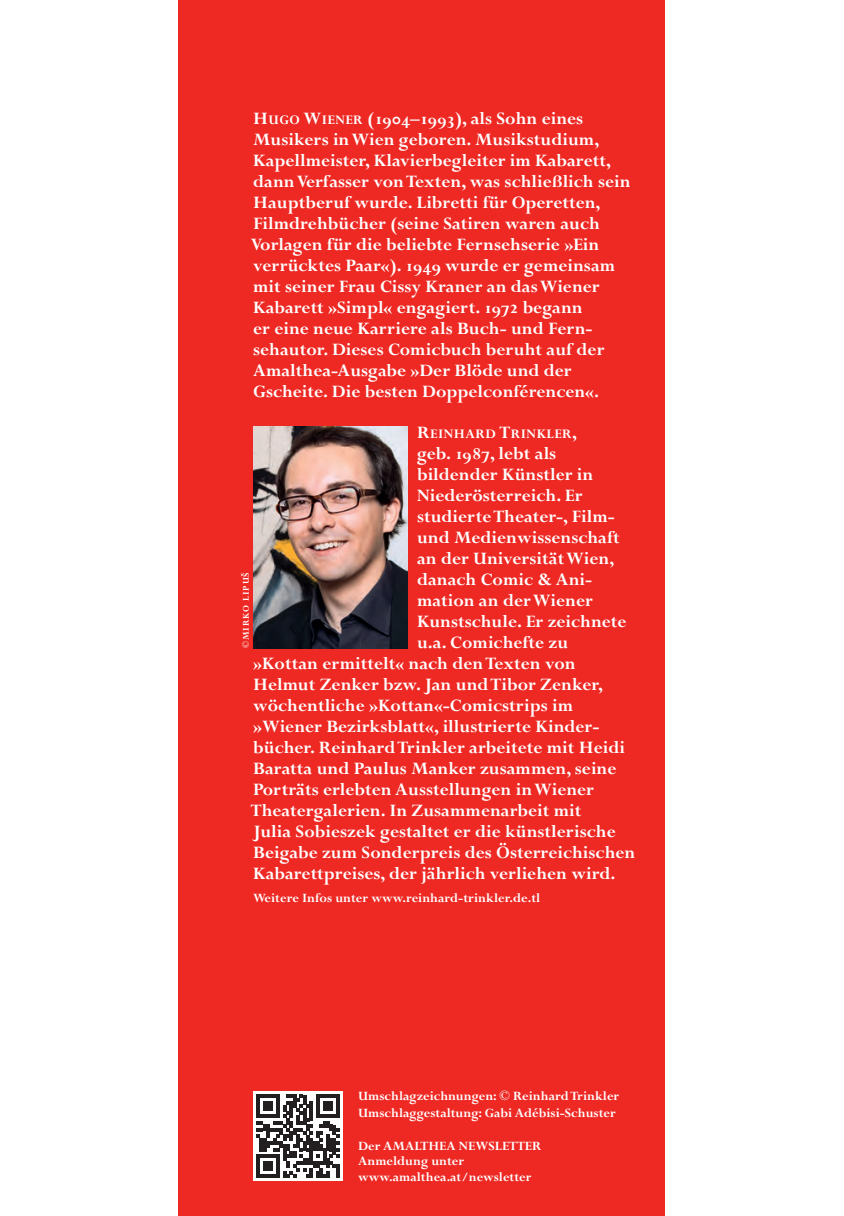
<style>
.page{position:relative;width:844px;height:1216px;background:#fff}
.page>*{position:absolute;margin:0;border:0;box-sizing:border-box;transform-origin:0 0}
.t1{font:700 19.25px/21px "Perpetua";color:#fff}
.t2{font:700 14.35px "Perpetua";letter-spacing:.035em;color:#fff}
.t3{font:700 14px/15.4px "Perpetua";color:#fff}
.t4{font:700 9.62px "Perpetua";letter-spacing:.1em;color:#fff}
.s1{font-size:14.35px}
.s2{font-family:"Perpetua Bold Os F";font-weight:400}
.s3{font-size:19.25px}
</style>
<div class="page">
<div style="left:179px;top:0;width:486px;height:1215px;background:#ee2823"></div>
<img style="left:253px;top:427px;width:154px;height:221px">
<svg style="left:253px;top:1091px;width:89px;height:89px"></svg>
<svg style="left:256px;top:1094px;width:83px;height:83px;background:#7c7a7a"></svg>
<p class="t1" style="left:251px;top:110px;width:381px">H<span class="s1">UGO</span> W<span class="s1">IENER</span> (<span class="s2">1904–1993</span>), als Sohn eines Musikers in Wien geboren. Musik studium, Kapellmeister, Klavier begleiter im Kabarett, dann Verfasser von Texten, was schließlich sein Hauptberuf wurde. Libretti für Operetten, Filmdrehbücher (seine Satiren waren auch<br>Vor lagen für die beliebte Fernsehserie »Ein verrücktes Paar«). <span class="s2">1949</span> wurde er gemeinsam mit seiner Frau Cissy Kraner an das Wiener Kabarett »Simpl« engagiert. <span class="s2">1972</span> begann<br>er eine neue Karriere als Buch- und Fern - sehautor. Dieses Comicbuch beruht auf der Amalthea- Ausgabe »Der Blöde und der Gscheite. Die besten Doppelconférencen«.</p>
<p class="t2" style="left:417px;top:428px;width:162px"><span class="s3">R</span>EINHARD <span class="s3">T</span>RINKLER<span class="s3">,</span></p>
<p class="t1" style="left:417px;top:445px;width:141px">geb. <span class="s2">1987</span>, lebt als</p>
<p class="t1" style="left:417px;top:466px;width:178px">bildender Künstler in</p>
<p class="t1" style="left:417px;top:487px;width:167px">Nieder österreich. Er</p>
<p class="t1" style="left:417px;top:508px;width:199px">studierte Theater-, Film-</p>
<p class="t1" style="left:417px;top:529px;width:204px">und Medienwissenschaft</p>
<p class="t1" style="left:417px;top:550px;width:199px">an der Universität Wien,</p>
<p class="t1" style="left:417px;top:571px;width:177px">danach Comic &amp; Ani -</p>
<p class="t1" style="left:417px;top:592px;width:177px">mation an der Wiener</p>
<p class="t1" style="left:417px;top:613px;width:211px">Kunstschule. Er zeichnete</p>
<p class="t1" style="left:417px;top:634px;width:153px">u.a. Comichefte zu</p>
<p class="t1" style="left:253px;top:655px;width:324px">»Kottan ermittelt« nach den Texten von</p>
<p class="t1" style="left:253px;top:676px;width:351px">Helmut Zenker bzw. Jan und Tibor Zenker,</p>
<p class="t1" style="left:253px;top:697px;width:321px">wöchentliche »Kottan«-Comicstrips im</p>
<p class="t1" style="left:253px;top:718px;width:347px">»Wiener Bezirksblatt«, illustrierte Kinder -</p>
<p class="t1" style="left:253px;top:739px;width:373px">bücher. Reinhard Trinkler arbeitete mit Heidi</p>
<p class="t1" style="left:253px;top:760px;width:365px">Baratta und Paulus Manker zusammen, seine</p>
<p class="t1" style="left:253px;top:781px;width:342px">Porträts erlebten Aus stellungen in Wiener</p>
<p class="t1" style="left:251px;top:802px;width:332px">Theatergalerien. In Zusammenarbeit mit</p>
<p class="t1" style="left:253px;top:823px;width:364px">Julia Sobieszek gestaltet er die künstlerische</p>
<p class="t1" style="left:253px;top:844px;width:383px">Beigabe zum Sonderpreis des Öster reichischen</p>
<p class="t1" style="left:253px;top:865px;width:364px">Kabarettpreises, der jährlich verliehen wird.</p>
<p class="t3" style="left:253px;top:891px;width:288px">Weitere Infos unter www.reinhard-trinkler.de.tl</p>
<p class="t4" style="left:242px;top:648px;width:78px;rotate:-90deg">©MIRKO LIPUŠ</p>
<p class="t3" style="left:358px;top:1088px;width:262px;line-height:17.5px">Umschlagzeichnungen: © Reinhard Trinkler<br>Umschlaggestaltung: Gabi Adébisi-Schuster</p>
<p class="t3" style="left:358px;top:1139px;width:184px">Der AMALTHEA NEWSLETTER<br>Anmeldung unter www.amalthea.at/newsletter</p>
</div>
